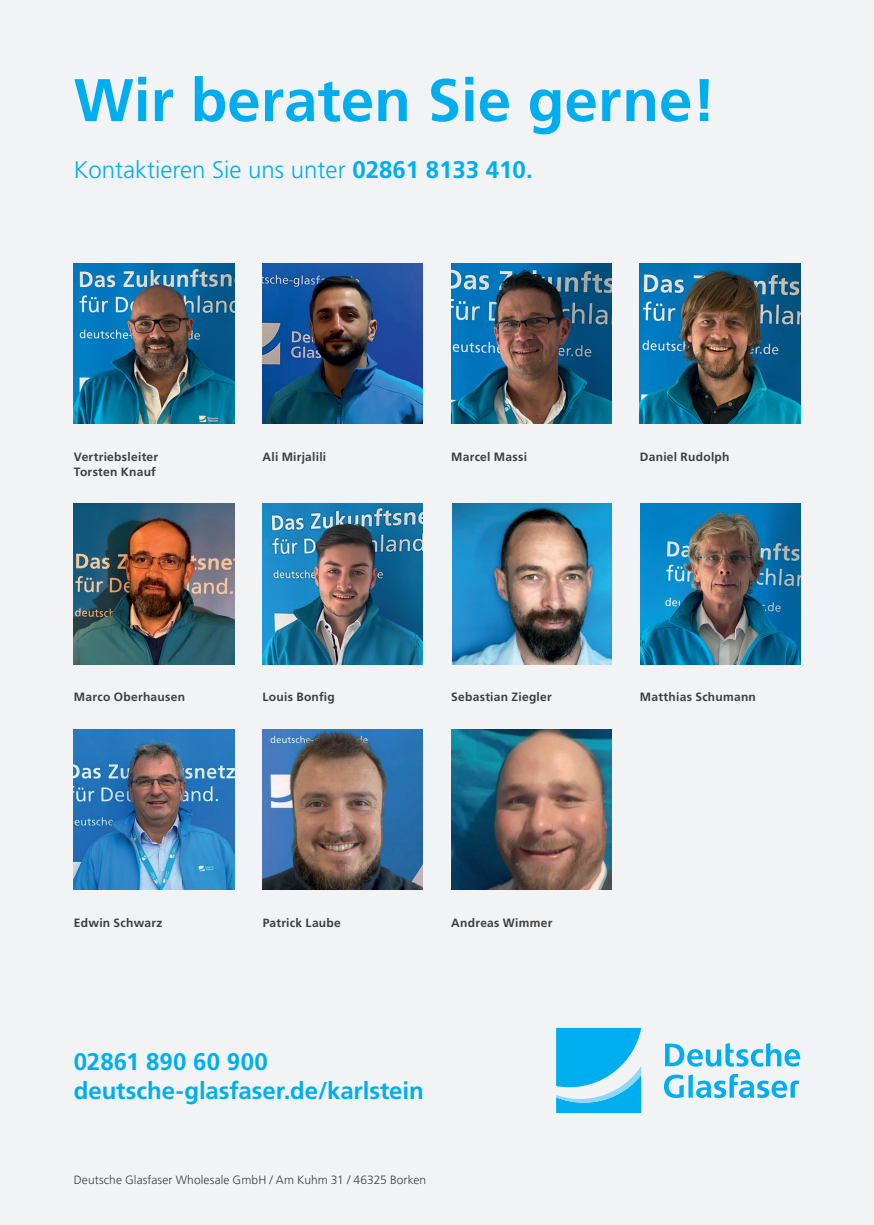
<style>
.page{position:relative;width:874px;height:1225px;background:#fff}
.page>*{position:absolute;margin:0;border:0;box-sizing:border-box;transform-origin:0 0}
.t1{font:700 60px "Frutiger LT Std";color:#00aeef}
.t2{font:700 24px/28.8px "Frutiger LT Std";color:#00aeef}
.t3{font:300 24px "Frutiger LT Std";color:#00aeef}
.t4{font:700 12px/14.4px "Frutiger LT Std";letter-spacing:.025em;color:#3e3e3f}
.t5{font:300 12px "Frutiger LT Std";letter-spacing:.01em;color:#3e3e3f}
.s1{font-weight:700}
</style>
<div class="page">
<div style="left:0;top:0;width:873px;height:1225px;background:#f2f3f4"></div>
<svg style="left:664px;top:1074px;width:134px;height:24px"></svg>
<svg style="left:665px;top:1043px;width:134px;height:23px"></svg>
<svg style="left:556px;top:1028px;width:85px;height:85px"></svg>
<img style="left:74px;top:264px;width:160px;height:160px">
<img style="left:639px;top:264px;width:160px;height:160px">
<img style="left:74px;top:504px;width:160px;height:160px">
<img style="left:640px;top:504px;width:159px;height:160px">
<img style="left:74px;top:729px;width:160px;height:161px">
<img style="left:262px;top:729px;width:160px;height:160px">
<img style="left:451px;top:729px;width:160px;height:160px">
<img style="left:451px;top:263px;width:160px;height:161px">
<img style="left:262px;top:504px;width:160px;height:160px">
<img style="left:452px;top:504px;width:159px;height:160px">
<img style="left:262px;top:263px;width:160px;height:161px">
<h1 class="t1" style="left:74px;top:65px;width:643px">Wir beraten Sie gerne!</h1>
<h2 class="t3" style="left:74px;top:156px;width:460px">Kontaktieren Sie uns unter <span class="s1">02861 8133 410.</span></h2>
<p class="t4" style="left:262px;top:450px;width:65px">Ali Mirjalili</p>
<p class="t4" style="left:451px;top:450px;width:77px">Marcel Massi</p>
<p class="t4" style="left:74px;top:450px;width:86px">Vertriebsleiter<br>Torsten Knauf</p>
<p class="t4" style="left:639px;top:450px;width:91px">Daniel Rudolph</p>
<p class="t4" style="left:262px;top:690px;width:74px">Louis Bonfig</p>
<p class="t4" style="left:451px;top:690px;width:102px">Sebastian Ziegler</p>
<p class="t4" style="left:74px;top:690px;width:112px">Marco Oberhausen</p>
<p class="t4" style="left:639px;top:690px;width:117px">Matthias Schumann</p>
<p class="t4" style="left:74px;top:916px;width:90px">Edwin Schwarz</p>
<p class="t4" style="left:262px;top:915px;width:80px">Patrick Laube</p>
<p class="t4" style="left:451px;top:916px;width:103px">Andreas Wimmer</p>
<h2 class="t2" style="left:74px;top:1047px;width:351px">02861 890 60 900 deutsche-glasfaser.de/karlstein</h2>
<p class="t5" style="left:74px;top:1173px;width:354px">Deutsche Glasfaser Wholesale GmbH / Am Kuhm 31 / 46325 Borken</p>
</div>
